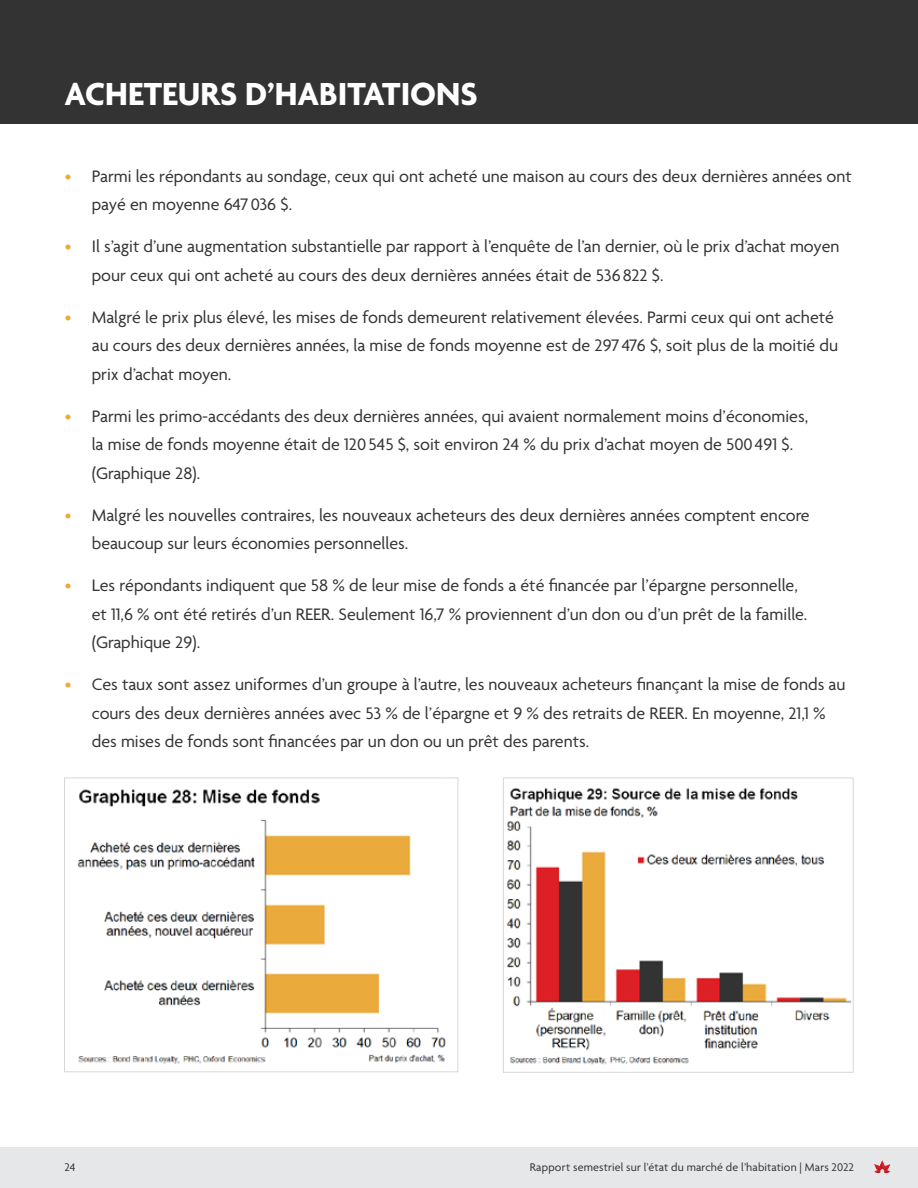
<style>
.page{position:relative;width:918px;height:1188px;background:#fff}
.page>*{position:absolute;margin:0;border:0;box-sizing:border-box;transform-origin:0 0}
.t1{font:700 34.5px "Agenda";color:#fff}
.t2{font:18px/28.5px "Agenda";color:#323333}
.t3{font:18px/28.5px "Agenda";color:#333}
.t4{font:12px "Agenda";letter-spacing:.015em;color:#323333}
.s1{color:#ebaa3c}
</style>
<div class="page">
<div style="left:0;top:1147px;width:918px;height:41px;background:#e6e7e8"></div>
<svg style="left:874px;top:1160px;width:16px;height:13px"></svg>
<div style="left:0;top:0;width:918px;height:124px;background:#333"></div>
<img style="left:77px;top:789px;width:369px;height:275px">
<img style="left:507px;top:787px;width:343px;height:278px">
<h1 class="t1" style="left:64px;top:75px;width:415px">ACHETEURS D’HABITATIONS</h1>
<p class="t2" style="left:92px;top:163px;width:762px;text-indent:-27px"><span class="s1">•</span> Parmi les répondants au sondage, ceux qui ont acheté une maison au cours des deux dernières années ont payé en moyenne 647036 $.</p>
<p class="t2" style="left:92px;top:233px;width:749px;text-indent:-27px"><span class="s1">•</span> Il s’agit d’une augmentation substantielle par rapport à l’enquête de l’an dernier, où le prix d’achat moyen pour ceux qui ont acheté au cours des deux dernières années était de 536822 $.</p>
<p class="t2" style="left:92px;top:304px;width:748px;text-indent:-27px"><span class="s1">•</span> Malgré le prix plus élevé, les mises de fonds demeurent relativement élevées. Parmi ceux qui ont acheté au cours des deux dernières années, la mise de fonds moyenne est de 297 476 $, soit plus de la moitié du prix d’achat moyen.</p>
<p class="t2" style="left:92px;top:403px;width:718px;text-indent:-27px"><span class="s1">•</span> Parmi les primo-accédants des deux dernières années, qui avaient normalement moins d’économies, la mise de fonds moyenne était de 120545 $, soit environ 24 % du prix d’achat moyen de 500491 $. (Graphique 28).</p>
<p class="t3" style="left:92px;top:502px;width:719px;text-indent:-27px"><span class="s1">•</span> Malgré les nouvelles contraires, les nouveaux acheteurs des deux dernières années comptent encore beaucoup sur leurs économies personnelles.</p>
<p class="t3" style="left:92px;top:572px;width:717px;text-indent:-27px"><span class="s1">•</span> Les répondants indiquent que 58 % de leur mise de fonds a été financée par l’épargne personnelle, et 11,6 % ont été retirés d’un REER. Seulement 16,7 % proviennent d’un don ou d’un prêt de la famille. (Graphique 29).</p>
<p class="t3" style="left:92px;top:671px;width:755px;text-indent:-27px"><span class="s1">•</span> Ces taux sont assez uniformes d’un groupe à l’autre, les nouveaux acheteurs finançant la mise de fonds au cours des deux dernières années avec 53 % de l’épargne et 9 % des retraits de REER. En moyenne, 21,1 % des mises de fonds sont financées par un don ou un prêt des parents.</p>
<p class="t4" style="left:64px;top:1161px;width:12px">24</p>
<p class="t4" style="left:530px;top:1161px;width:326px">Rapport semestriel sur l’état du marché de l’habitation | Mars 2022</p>
</div>
